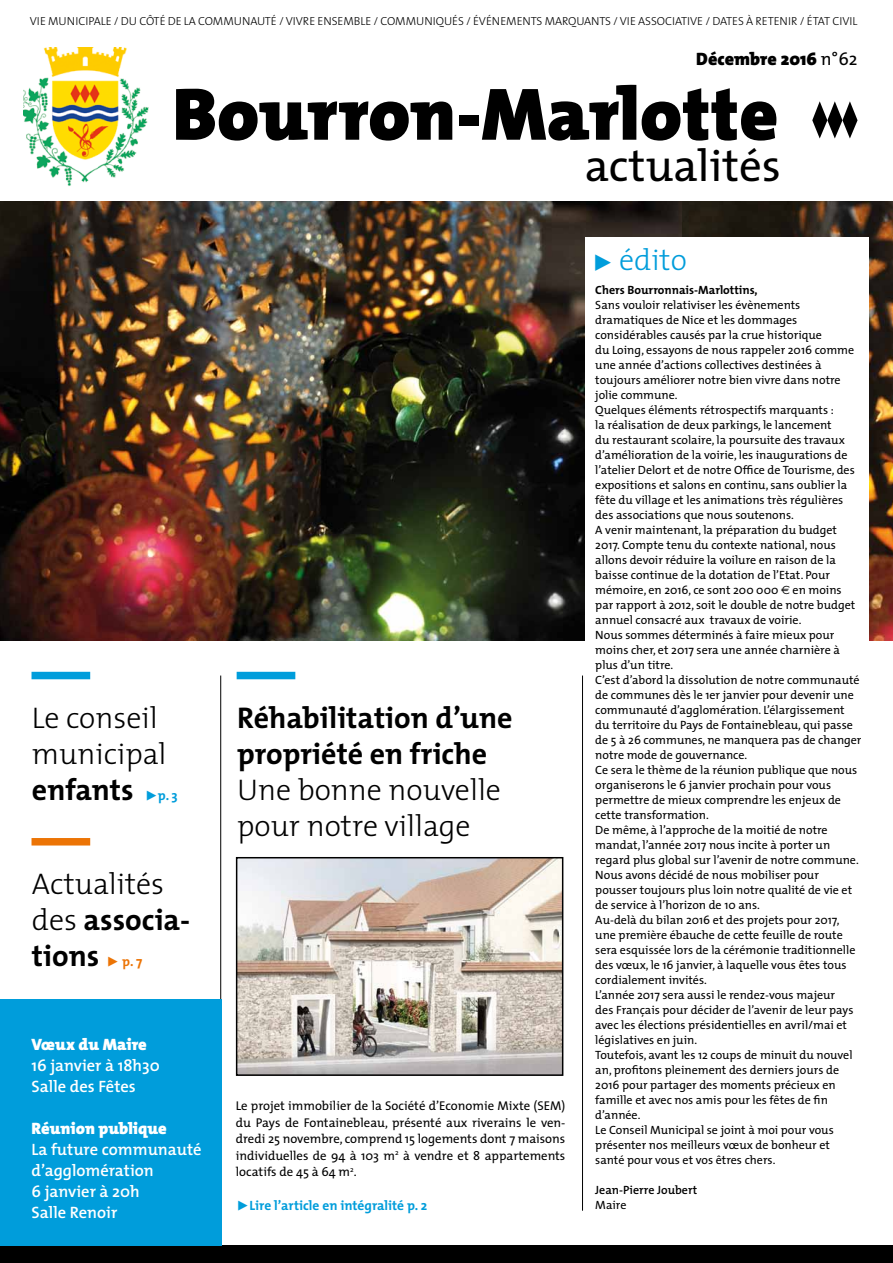
<style>
.page{position:relative;width:893px;height:1263px;background:#fff}
.page>*{position:absolute;margin:0;border:0;box-sizing:border-box;transform-origin:0 0}
.t1{font:900 75px "The Mix";color:#000}
.t2{font:45px "The Mix";color:#000}
.t3{font:300 30px/36px "The Mix";color:#000}
.t4{font:700 30px/36px "The Mix";color:#000}
.t5{font:300 30px "The Mix";color:#009ddb}
.t6{font:900 18px "The Mix";color:#000}
.t7{font:600 16.5px/21px "The Mix";color:#fff}
.t8{font:900 16.5px "The Mix";color:#fff}
.t9{font:700 13.5px "The Mix";color:#009ddb}
.t10{font:700 13.5px "The Mix";color:#ec7405}
.t11{font:12.75px/16.5px "The Mix";color:#000;text-align:justify}
.t12{font:12px/15px "The Mix";color:#000}
.t13{font:700 12px "The Mix";color:#000}
.t14{font:600 12px "The Mix";color:#000}
.t15{font:300 11.7px "The Mix";letter-spacing:-.005em;color:#000}
.s1{font-weight:400}
.s2{font-family:"Scala Sans Bold Expert";font-weight:400}
.s3{font-weight:700}
.s4{font-family:"Scala Sans Bold Expert";font-weight:400;font-size:22.5px}
.s5{font-family:"Euro Sans"}
</style>
<div class="page">
<div style="left:0;top:1246px;width:893px;height:17px;background:#000"></div>
<svg style="left:812px;top:101px;width:45px;height:38px"></svg>
<img style="left:23px;top:47px;width:126px;height:139px">
<img style="left:681px;top:201px;width:212px;height:440px">
<img style="left:0;top:201px;width:681px;height:440px">
<div style="left:237px;top:672px;width:58px;height:7px;background:#009ddb"></div>
<hr style="left:220px;top:675px;width:1px;height:536px;background:#000">
<hr style="left:582px;top:675px;width:1px;height:536px;background:#000">
<div style="left:32px;top:838px;width:58px;height:7px;background:#ec7405"></div>
<div style="left:32px;top:672px;width:58px;height:7px;background:#009ddb"></div>
<img style="left:239px;top:860px;width:321px;height:213px">
<div style="left:236px;top:857px;width:327px;height:219px;border:2px solid #000"></div>
<div style="left:585px;top:237px;width:283px;height:927px;background:#fff"></div>
<div style="left:0;top:999px;width:222px;height:247px;background:#009ddb"></div>
<p class="t15" style="left:30px;top:12px;width:827px">VIE MUNICIPALE / DU CÔTÉ DE LA COMMUNAUTÉ / VIVRE ENSEMBLE / COMMUNIQUÉS / ÉVÉNEMENTS MARQUANTS / VIE ASSOCIATIVE / DATES À RETENIR / ÉTAT CIVIL</p>
<h3 class="t6" style="left:696px;top:44px;width:163px">Décembre 2016 <span class="s1">n°62</span></h3>
<h1 class="t1" style="left:172px;top:51px;width:608px">Bourron-Marlotte</h1>
<h2 class="t2" style="left:585px;top:128px;width:198px">actualités</h2>
<h3 class="t3" style="left:32px;top:699px;width:136px">LE CONSEIL<br>MUNICIPAL</h3>
<h3 class="t4" style="left:32px;top:771px;width:103px">enfants</h3>
<p class="t9" style="left:144px;top:784px;width:35px"><span class="s2">t</span>p. 3</p>
<h3 class="t3" style="left:32px;top:865px;width:160px">ACTUALITÉS<br>DES <span class="s3">associa&shy;tions</span></h3>
<p class="t10" style="left:106px;top:950px;width:38px"><span class="s2">t</span> p. 7</p>
<h3 class="t8" style="left:32px;top:1030px;width:117px">Vœux du Maire</h3>
<h3 class="t7" style="left:32px;top:1054px;width:130px">16 janvier à 18h30<br>Salle des Fêtes</h3>
<h3 class="t8" style="left:32px;top:1114px;width:137px">Réunion publique</h3>
<h3 class="t7" style="left:32px;top:1138px;width:172px">La future communauté d’agglomération<br>6 janvier à 20h<br>Salle Renoir</h3>
<h3 class="t4" style="left:237px;top:699px;width:277px">Réhabilitation d’une propriété en friche</h3>
<h3 class="t3" style="left:237px;top:771px;width:265px">UNE BONNE NOUVELLE<br>POUR NOTRE VILLAGE</h3>
<p class="t11" style="left:236px;top:1097px;width:331px">Le projet immobilier de la Société d’Economie Mixte (SEM) du Pays de Fontainebleau, présenté aux riverains le ven&shy;dredi 25 novembre, comprend 15 logements dont 7 maisons individuelles de 94 à 103 m<sup>2</sup> à vendre et 8 appartements locatifs de 45 à 64 m<sup>2</sup>.</p>
<p class="t9" style="left:236px;top:1194px;width:193px"><span class="s2">t</span>Lire l’article en intégralité p. 2</p>
<h3 class="t5" style="left:591px;top:235px;width:97px"><span class="s4">t</span> ÉDITO</h3>
<p class="t13" style="left:595px;top:279px;width:164px">Chers Bourronnais-Marlottins,</p>
<p class="t12" style="left:595px;top:297px;width:268px">Sans vouloir relativiser les évènements dramatiques de Nice et les dommages considérables causés par la crue historique<br>du Loing, essayons de nous rappeler 2016 comme une année d’actions collectives destinées à toujours améliorer notre bien vivre dans notre jolie commune.<br>Quelques éléments rétrospectifs marquants :<br>la réalisation de deux parkings, le lancement<br>du restaurant scolaire, la poursuite des travaux d’amélioration de la voirie, les inaugurations de l’atelier Delort et de notre Office de Tourisme, des expositions et salons en continu, sans oublier la fête du village et les animations très régulières des associations que nous soutenons.<br>A venir maintenant, la préparation du budget 2017. Compte tenu du contexte national, nous allons devoir réduire la voilure en raison de la baisse continue de la dotation de l’Etat. Pour mémoire, en 2016, ce sont 200 000 <span class="s5">€</span> en moins par rapport à 2012, soit le double de notre budget annuel consacré aux travaux de voirie.<br>Nous sommes déterminés à faire mieux pour moins cher, et 2017 sera une année charnière à plus d’un titre.<br>C’est d’abord la dissolution de notre communauté de communes dès le 1er janvier pour devenir une communauté d’agglomération. L’élargissement du territoire du Pays de Fontainebleau, qui passe de 5 à 26 communes, ne manquera pas de changer notre mode de gouvernance.<br>Ce sera le thème de la réunion publique que nous organiserons le 6 janvier prochain pour vous permettre de mieux comprendre les enjeux de cette transformation.<br>De même, à l’approche de la moitié de notre mandat, l’année 2017 nous incite à porter un regard plus global sur l’avenir de notre commune.<br>Nous avons décidé de nous mobiliser pour pousser toujours plus loin notre qualité de vie et de service à l’horizon de 10 ans.<br>Au-delà du bilan 2016 et des projets pour 2017, une première ébauche de cette feuille de route sera esquissée lors de la cérémonie traditionnelle des vœux, le 16 janvier, à laquelle vous êtes tous cordialement invités.<br>L’année 2017 sera aussi le rendez-vous majeur<br>des Français pour décider de l’avenir de leur pays avec les élections présidentielles en avril/mai et législatives en juin.<br>Toutefois, avant les 12 coups de minuit du nouvel an, profitons pleinement des derniers jours de 2016 pour partager des moments précieux en famille et avec nos amis pour les fêtes de fin d’année.<br>Le Conseil Municipal se joint à moi pour vous présenter nos meilleurs vœux de bonheur et santé pour vous et vos êtres chers.</p>
<p class="t14" style="left:595px;top:1180px;width:104px">Jean-Pierre Joubert</p>
<p class="t12" style="left:595px;top:1197px;width:33px">Maire</p>
</div>
